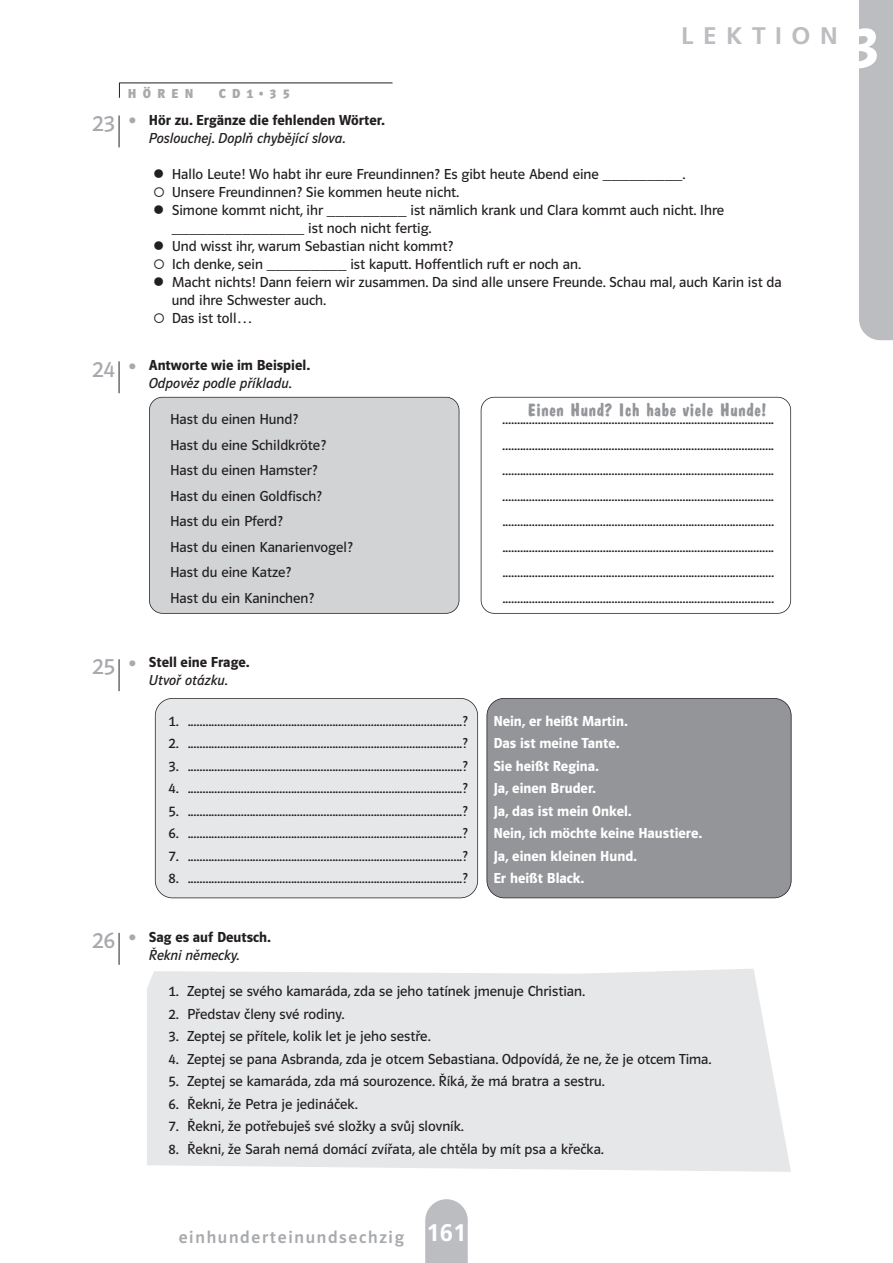
<style>
.page{position:relative;width:893px;height:1263px;background:#fff}
.page>*{position:absolute;margin:0;border:0;box-sizing:border-box;transform-origin:0 0}
.t1{font:60px "Polo ZE22 R Hfett";color:#fff}
.t2{font:700 24px "Frutiger CE";letter-spacing:.39em;color:#bbbdc0}
.t3{font:24px "Polo ZE22 R Buch";color:#a7a9ac}
.t4{font:700 18px "Dom Casual CE";color:#939598}
.t5{font:18px "Polo ZE22 R Krftg";letter-spacing:.095em;color:#a7a9ac}
.t6{font:15px/18px "Polo ZE22 R Buch";color:#231f20}
.t7{font:15px "Polo ZE22 R Hfett";color:#fff}
.t8{font:15px "Polo ZE22 R Hfett";color:#231f20}
.t9{font:15px "Polo ZE22 R Buch Kursiv";color:#231f20}
.t10{font:700 13.5px "Polo ZE22 R";letter-spacing:.47em;color:#a7a9ac}
.s1{font-family:"European Pi Three";color:#a7a9ac}
.s2{font-family:"Polo ZE22 R Buch";font-size:24px;color:#a7a9ac}
.s3{font-family:"Frutiger CE";font-weight:700;font-size:24px;color:#fff}
</style>
<div class="page">
<div style="left:149px;top:397px;width:310px;height:216px;background:#d1d3d4;border-radius:13px"></div>
<div style="left:149px;top:397px;width:310px;height:217px;border:2px solid #231f20;border-radius:14px"></div>
<div style="left:481px;top:397px;width:310px;height:217px;border:2px solid #231f20;border-radius:14px"></div>
<div style="left:859px;top:0;width:34px;height:340px;background:#bbbdc0"></div>
<svg style="left:425px;top:1199px;width:43px;height:64px"></svg>
<hr style="left:119px;top:361px;width:1px;height:32px;background:#231f20">
<div style="left:487px;top:698px;width:304px;height:200px;background:#939598;border-radius:17px"></div>
<div style="left:487px;top:698px;width:304px;height:200px;border:2px solid #231f20;border-radius:18px"></div>
<div style="left:155px;top:698px;width:323px;height:200px;background:#e6e7e8;border-radius:17px"></div>
<div style="left:155px;top:698px;width:323px;height:200px;border:2px solid #231f20;border-radius:18px"></div>
<hr style="left:119px;top:659px;width:1px;height:32px;background:#231f20">
<hr style="left:119px;top:115px;width:1px;height:32px;background:#231f20">
<hr style="left:119px;top:83px;width:273px;height:1px;background:#231f20">
<svg style="left:119px;top:84px;width:1px;height:14px"></svg>
<div style="left:147px;top:969px;width:644px;height:203px;background:#e6e7e8"></div>
<hr style="left:119px;top:933px;width:1px;height:32px;background:#231f20">
<h2 class="t2" style="left:681px;top:22px;width:158px">LEKTION</h2>
<h2 class="t3" style="left:92px;top:114px;width:24px">23</h2>
<p class="t10" style="left:128px;top:86px;width:67px">HÖREN</p>
<p class="t10" style="left:219px;top:86px;width:72px">CD1•35</p>
<p class="t8" style="left:128px;top:114px;width:259px"><span class="s1">-</span> Hör zu. Ergänze die fehlenden Wörter.</p>
<p class="t9" style="left:149px;top:132px;width:198px">Poslouchej. Doplň chybějící slova.</p>
<p class="t6" style="left:172px;top:166px;width:612px">Hallo Leute! Wo habt ihr eure Freundinnen? Es gibt heute Abend eine _________.<br>Unsere Freundinnen? Sie kommen heute nicht.<br>Simone kommt nicht, ihr _________ ist nämlich krank und Clara kommt auch nicht. Ihre _______________ ist noch nicht fertig.<br>Und wisst ihr, warum Sebastian nicht kommt?<br>Ich denke, sein _________ ist kaputt. Hoffentlich ruft er noch an.<br>Macht nichts! Dann feiern wir zusammen. Da sind alle unsere Freunde. Schau mal, auch Karin ist da und ihre Schwester auch.<br>Das ist toll…</p>
<p class="t8" style="left:92px;top:360px;width:220px"><span class="s2">24</span> <span class="s1">-</span> An twor te wie im Be ispiel.</p>
<p class="t9" style="left:149px;top:378px;width:145px">Odpověz podle příkladu.</p>
<p class="t6" style="left:170px;top:411px;width:129px">Hast du einen Hund?</p>
<p class="t6" style="left:502px;top:411px;width:273px">............................................................................................</p>
<p class="t6" style="left:170px;top:437px;width:157px">Hast du eine Schildkröte?</p>
<p class="t6" style="left:502px;top:437px;width:273px">............................................................................................</p>
<p class="t6" style="left:170px;top:462px;width:149px">Hast du einen Ham ster?</p>
<p class="t6" style="left:502px;top:462px;width:273px">............................................................................................</p>
<p class="t6" style="left:170px;top:488px;width:153px">Hast du einen Gold fisch?</p>
<p class="t6" style="left:502px;top:488px;width:273px">............................................................................................</p>
<p class="t6" style="left:170px;top:513px;width:114px">Hast du ein Pferd?</p>
<p class="t6" style="left:502px;top:513px;width:273px">............................................................................................</p>
<p class="t6" style="left:170px;top:539px;width:184px">Hast du einen Ka na rie nvo gel?</p>
<p class="t6" style="left:502px;top:539px;width:273px">............................................................................................</p>
<p class="t6" style="left:170px;top:564px;width:123px">Hast du eine Kat ze?</p>
<p class="t6" style="left:502px;top:564px;width:273px">............................................................................................</p>
<p class="t6" style="left:170px;top:590px;width:146px">Hast du ein Ka nin chen?</p>
<p class="t6" style="left:502px;top:590px;width:273px">............................................................................................</p>
<p class="t4" style="left:527px;top:403px;width:241px">Einen Hund? Ich ha be vie le Hun de!</p>
<h1 class="t1" style="left:850px;top:24px;width:30px">3</h1>
<h2 class="t3" style="left:92px;top:658px;width:24px">25</h2>
<p class="t8" style="left:128px;top:657px;width:123px"><span class="s1">-</span> Stel l eine Fra ge.</p>
<p class="t9" style="left:149px;top:675px;width:81px">Utvoř otázku.</p>
<p class="t6" style="left:169px;top:713px;width:301px">1. .............................................................................................?</p>
<p class="t7" style="left:493px;top:715px;width:136px">Ne in, er heißt Mar tin.</p>
<p class="t6" style="left:169px;top:736px;width:301px">2. .............................................................................................?</p>
<p class="t7" style="left:493px;top:738px;width:128px">Das ist me ine Tan te.</p>
<p class="t6" style="left:169px;top:758px;width:301px">3. .............................................................................................?</p>
<p class="t7" style="left:493px;top:760px;width:107px">Sie heißt Re gi na.</p>
<p class="t6" style="left:169px;top:781px;width:301px">4. .............................................................................................?</p>
<p class="t7" style="left:493px;top:783px;width:104px">Ja, einen Bru der.</p>
<p class="t6" style="left:169px;top:803px;width:301px">5. .............................................................................................?</p>
<p class="t7" style="left:493px;top:805px;width:140px">Ja, das ist me in On kel.</p>
<p class="t6" style="left:169px;top:826px;width:301px">6. .............................................................................................?</p>
<p class="t7" style="left:493px;top:828px;width:210px">Nein, ich möchte keine Haustiere.</p>
<p class="t6" style="left:169px;top:848px;width:301px">7. .............................................................................................?</p>
<p class="t7" style="left:493px;top:850px;width:145px">Ja, einen kle inen Hund.</p>
<p class="t6" style="left:169px;top:871px;width:301px">8. .............................................................................................?</p>
<p class="t7" style="left:493px;top:873px;width:92px">Er heißt Black.</p>
<h2 class="t3" style="left:92px;top:931px;width:24px">26</h2>
<p class="t8" style="left:128px;top:931px;width:145px"><span class="s1">-</span> Sa g es auf Deutsch.</p>
<p class="t9" style="left:149px;top:949px;width:92px">Řekni německy.</p>
<p class="t6" style="left:169px;top:983px;width:418px">1. Zeptej se svého kamaráda, zda se jeho tatínek jmenuje Christian.</p>
<p class="t6" style="left:169px;top:1006px;width:177px">2. Představ členy své rodiny.</p>
<p class="t6" style="left:169px;top:1028px;width:263px">3. Zeptej se přítele, kolik let je jeho sestře.</p>
<p class="t6" style="left:169px;top:1051px;width:544px">4. Zeptej se pana Asbranda, zda je otcem Sebastiana. Odpovídá, že ne, že je otcem Tima.</p>
<p class="t6" style="left:169px;top:1073px;width:438px">5. Zeptej se kamaráda, zda má sourozence. Říká, že má bratra a sestru.</p>
<p class="t6" style="left:169px;top:1096px;width:191px">6. Řekni, že Petra je jedináček.</p>
<p class="t6" style="left:169px;top:1118px;width:297px">7. Řekni, že potřebuješ své složky a svůj slovník.</p>
<p class="t6" style="left:169px;top:1141px;width:437px">8. Řekni, že Sarah nemá domácí zvířata, ale chtěla by mít psa a křečka.</p>
<p class="t5" style="left:179px;top:1230px;width:289px">einhunderteinundsechzig <span class="s3">161</span></p>
</div>
